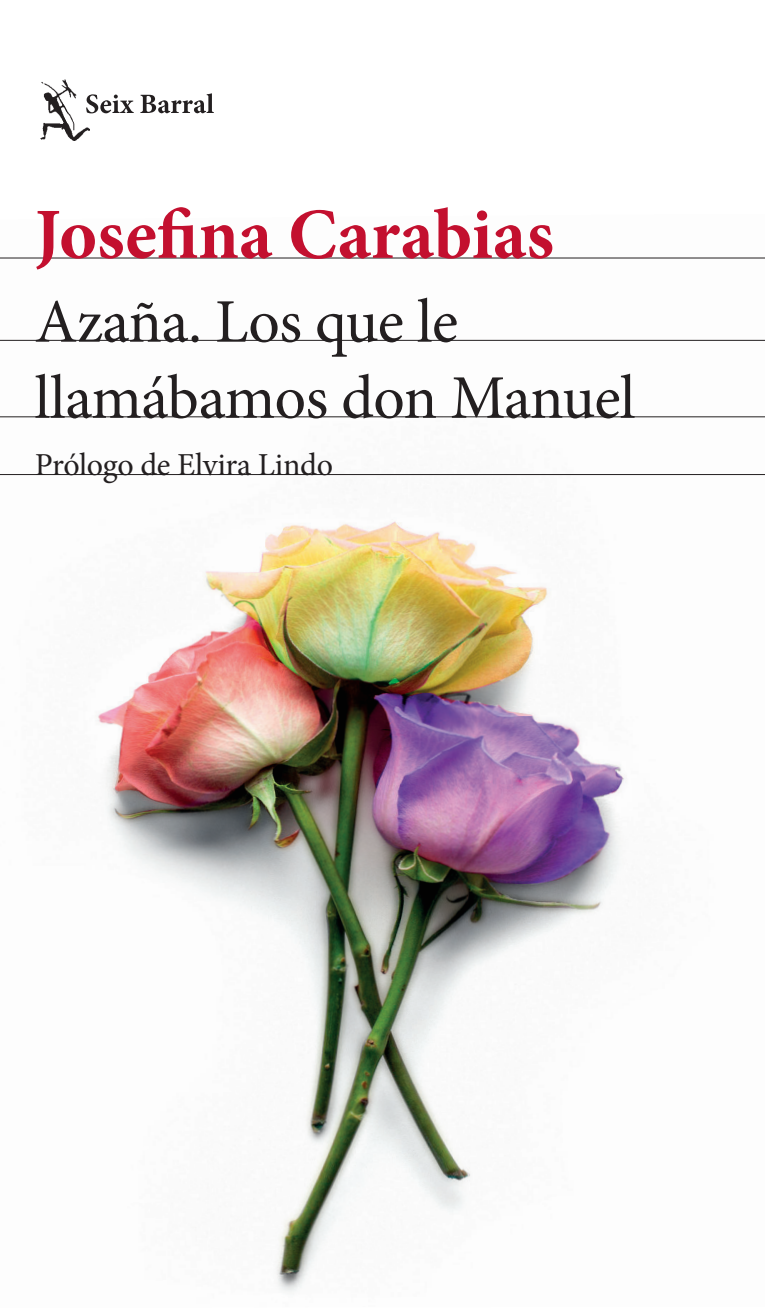
<style>
.page{position:relative;width:765px;height:1309px;background:#fff}
.page>*{position:absolute;margin:0;border:0;box-sizing:border-box;transform-origin:0 0}
.t1{font:700 72px "Minion Pro";color:#c3102f}
.t2{font:62px/76px "Minion Pro";letter-spacing:-.015em;color:#231f20}
.t3{font:32px "Minion Pro";letter-spacing:-.01em;color:#231f20}
</style>
<div class="page">
<img style="left:0;top:258px;width:765px;height:1034px">
<hr style="left:0;top:416px;width:765px;height:1px;background:#231f20">
<hr style="left:0;top:340px;width:765px;height:1px;background:#231f20">
<hr style="left:0;top:257px;width:765px;height:1px;background:#231f20">
<svg style="left:89px;top:93px;width:125px;height:20px"></svg>
<img style="left:41px;top:80px;width:48px;height:60px">
<hr style="left:0;top:474px;width:765px;height:1px;background:#231f20">
<p class="t1" style="left:35px;top:184px;width:521px">Josefina Carabias</p>
<p class="t2" style="left:35px;top:284px;width:602px">Azaña. Los que le llamábamos don Manuel</p>
<p class="t3" style="left:35px;top:443px;width:300px">Prólogo de Elvira Lindo</p>
</div>
